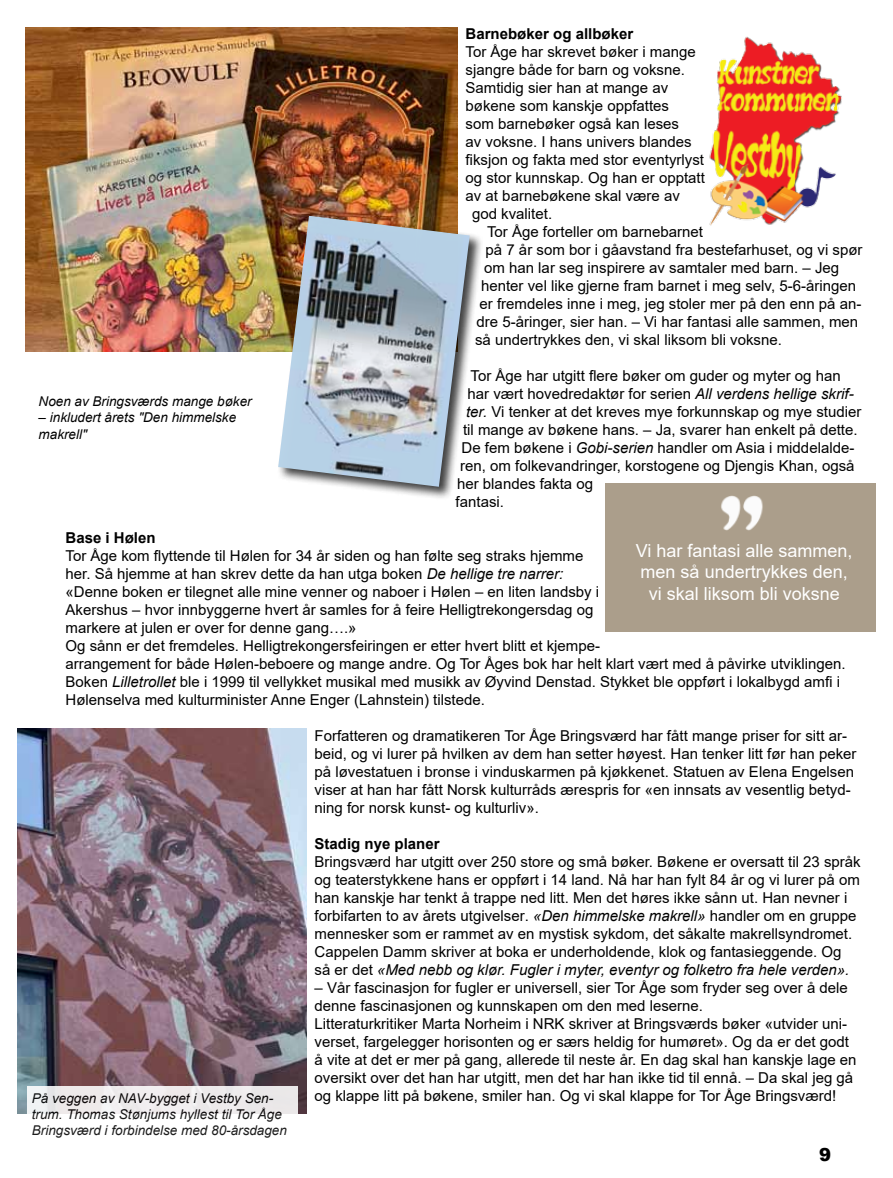
<style>
.page{position:relative;width:893px;height:1178px;background:#fff}
.page>*{position:absolute;margin:0;border:0;box-sizing:border-box;transform-origin:0 0}
.t1{font:18px/21.6px "Arial";color:#fff;text-align:center}
.t2{font:900 18px "Arial";color:#000}
.t3{font:15px/18px "Arial";color:#000}
.t4{font:700 15px "Arial";color:#000}
.t5{font:italic 13.5px/16.2px "Arial";color:#000}
.s1{font-style:italic}
</style>
<div class="page">
<img style="left:709px;top:36px;width:133px;height:190px">
<img style="left:17px;top:729px;width:289px;height:385px">
<img style="left:25px;top:27px;width:432px;height:324px">
<div style="left:606px;top:483px;width:270px;height:149px;background:#ab9e8b"></div>
<img style="left:721px;top:495px;width:42px;height:36px">
<div style="left:28px;top:1087px;width:270px;height:54px;background:linear-gradient(to right,#f7f7f7,#f5f4f4)"></div>
<div style="left:276px;top:214px;width:207px;height:286px;background:#000;opacity:.75"></div>
<img style="left:278px;top:216px;width:192px;height:271px">
<p class="t5" style="left:39px;top:394px;width:215px">Noen av Bringsværds mange bøker</p>
<p class="t5" style="left:39px;top:410px;width:199px">– inkludert årets "Den himmelske makrell"</p>
<p class="t4" style="left:466px;top:23px;width:169px">Barnebøker og allbøker</p>
<p class="t3" style="left:466px;top:42px;width:232px">Tor Åge har skrevet bøker i mange</p>
<p class="t3" style="left:466px;top:60px;width:221px">sjangre både for barn og voksne.</p>
<p class="t3" style="left:466px;top:78px;width:204px">Samtidig sier han at mange av</p>
<p class="t3" style="left:466px;top:96px;width:205px">bøkene som kanskje oppfattes</p>
<p class="t3" style="left:466px;top:114px;width:215px">som barnebøker også kan leses</p>
<p class="t3" style="left:466px;top:132px;width:227px">av voksne. I hans univers blandes</p>
<p class="t3" style="left:466px;top:150px;width:240px">fiksjon og fakta med stor eventyrlyst</p>
<p class="t3" style="left:466px;top:168px;width:241px">og stor kunnskap. Og han er opptatt</p>
<p class="t3" style="left:466px;top:186px;width:216px">av at barnebøkene skal være av</p>
<p class="t3" style="left:472px;top:204px;width:82px">god kvalitet.</p>
<p class="t3" style="left:487px;top:222px;width:217px">Tor Åge forteller om barnebarnet</p>
<p class="t3" style="left:486px;top:240px;width:378px">på 7 år som bor i gåavstand fra bestefarhuset, og vi spør</p>
<p class="t3" style="left:484px;top:258px;width:357px">om han lar seg inspirere av samtaler med barn. – Jeg</p>
<p class="t3" style="left:481px;top:276px;width:376px">henter vel like gjerne fram barnet i meg selv, 5-6-åringen</p>
<p class="t3" style="left:480px;top:294px;width:383px">er fremdeles inne i meg, jeg stoler mer på den enn på an-</p>
<p class="t3" style="left:477px;top:312px;width:383px">dre 5-åringer, sier han. – Vi har fantasi alle sammen, men</p>
<p class="t3" style="left:475px;top:330px;width:308px">så undertrykkes den, vi skal liksom bli voksne.</p>
<p class="t3" style="left:471px;top:366px;width:372px">Tor Åge har utgitt flere bøker om guder og myter og han</p>
<p class="t3" style="left:468px;top:384px;width:388px">har vært hovedredaktør for serien <span class="s1">All verdens hellige skrif-</span></p>
<p class="t3" style="left:466px;top:402px;width:397px"><span class="s1">ter.</span> Vi tenker at det kreves mye forkunnskap og mye studier</p>
<p class="t3" style="left:463px;top:420px;width:396px">til mange av bøkene hans. – Ja, svarer han enkelt på dette.</p>
<p class="t3" style="left:462px;top:438px;width:394px">De fem bøkene i <span class="s1">Gobi-serien</span> handler om Asia i middelalde-</p>
<p class="t3" style="left:460px;top:456px;width:396px">ren, om folkevandringer, korstogene og Djengis Khan, også</p>
<p class="t3" style="left:457px;top:474px;width:137px">her blandes fakta og</p>
<p class="t3" style="left:456px;top:492px;width:50px">fantasi.</p>
<p class="t4" style="left:66px;top:527px;width:92px">Base i Hølen</p>
<p class="t3" style="left:66px;top:546px;width:782px">Tor Åge kom flyttende til Hølen for 34 år siden og han følte seg straks hjemme<br>her. Så hjemme at han skrev dette da han utga boken <span class="s1">De hellige tre narrer:<br></span>«Denne boken er tilegnet alle mine venner og naboer i Hølen – en liten landsby i<br>Akershus – hvor innbyggerne hvert år samles for å feire Helligtrekongersdag og<br>markere at julen er over for denne gang….»<br>Og sånn er det fremdeles. Helligtrekongersfeiringen er etter hvert blitt et kjempe-<br>arrangement for både Hølen-beboere og mange andre. Og Tor Åges bok har helt klart vært med å påvirke utviklingen.<br>Boken <span class="s1">Lilletrollet</span> ble i 1999 til vellykket musikal med musikk av Øyvind Denstad. Stykket ble oppført i lokalbygd amfi i Hølenselva med kulturminister Anne Enger (Lahnstein) tilstede.</p>
<p class="t3" style="left:315px;top:726px;width:543px">Forfatteren og dramatikeren Tor Åge Bringsværd har fått mange priser for sitt ar&shy;beid, og vi lurer på hvilken av dem han setter høyest. Han tenker litt før han peker på løvestatuen i bronse i vinduskarmen på kjøkkenet. Statuen av Elena Engelsen viser at han har fått Norsk kulturråds ærespris for «en innsats av vesentlig betyd&shy;ning for norsk kunst- og kulturliv».</p>
<p class="t4" style="left:315px;top:833px;width:127px">Stadig nye planer</p>
<p class="t3" style="left:315px;top:852px;width:548px">Bringsværd har utgitt over 250 store og små bøker. Bøkene er oversatt til 23 språk og teaterstykkene hans er oppført i 14 land. Nå har han fylt 84 år og vi lurer på om han kanskje har tenkt å trappe ned litt. Men det høres ikke sånn ut. Han nevner i forbifarten to av årets utgivelser. <span class="s1">«Den himmelske makrell»</span> handler om en gruppe mennesker som er rammet av en mystisk sykdom, det såkalte makrellsyndromet.<br>Cappelen Damm skriver at boka er underholdende, klok og fantasieggende. Og så er det <span class="s1">«Med nebb og klør. Fugler i myter, eventyr og folketro fra hele verden».</span></p>
<p class="t3" style="left:315px;top:978px;width:543px">– Vår fascinasjon for fugler er universell, sier Tor Åge som fryder seg over å dele denne fascinasjonen og kunnskapen om den med leserne.<br>Litteraturkritiker Marta Norheim i NRK skriver at Bringsværds bøker «utvider uni&shy;verset, fargelegger horisonten og er særs heldig for humøret». Og da er det godt å vite at det er mer på gang, allerede til neste år. En dag skal han kanskje lage en oversikt over det han har utgitt, men det har han ikke tid til ennå. – Da skal jeg gå og klappe litt på bøkene, smiler han. Og vi skal klappe for Tor Åge Bringsværd!</p>
<p class="t1" style="left:636px;top:539px;width:218px">Vi har fantasi alle sammen, men så undertrykkes den, vi skal liksom bli voksne</p>
<p class="t5" style="left:32px;top:1090px;width:257px">På veggen av NAV-bygget i Vestby Sen&shy;trum. Thomas Stønjums hyllest til Tor Åge<br>Bringsværd i forbindelse med 80-årsdagen</p>
<p class="t2" style="left:819px;top:1141px;width:14px">9</p>
</div>
